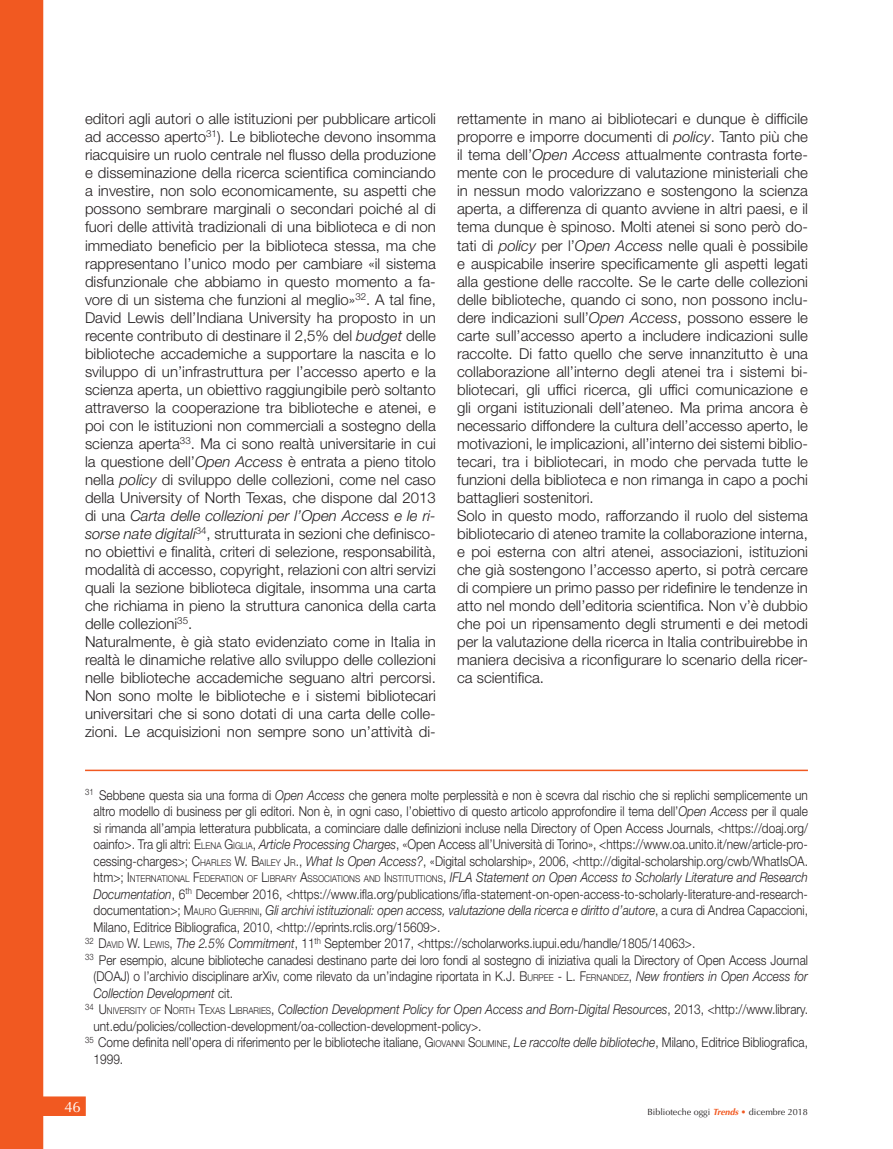
<style>
.page{position:relative;width:893px;height:1149px;background:#fff}
.page>*{position:absolute;margin:0;border:0;box-sizing:border-box;transform-origin:0 0}
.t1{font:300 15px/18px "Helvetica Neue LT Std";color:#231f20}
.t2{font:15px "Optima";color:#fff}
.t3{font:300 13.5px "Helvetica Neue LT Std";color:#231f20;scale:.88 1}
.t4{font:italic 300 13.5px "Helvetica Neue LT Std";color:#231f20;scale:.88 1}
.t5{font:9px "Optima";color:#231f20}
.s1{font-style:italic}
.s2{font-style:inherit}
.s3{font-size:9.45px}
.s4{font-style:normal}
.s5{font-style:normal;font-size:9.45px}
.s6{font-weight:700;font-style:italic;color:#f15921}
.s7{color:#f15921}
</style>
<div class="page">
<svg style="left:43px;top:1096px;width:43px;height:19px"></svg>
<div style="left:0;top:0;width:43px;height:1148px;background:#f15921"></div>
<hr style="left:85px;top:769px;width:723px;height:1px;background:#f15921">
<p class="t1" style="left:85px;top:110px;width:352px">editori agli autori o alle istituzioni per pubblicare articoli ad accesso aperto<sup>31</sup>). Le biblioteche devono insomma riacquisire un ruolo centrale nel flusso della produzione e disseminazione della ricerca scientifica cominciando a investire, non solo economicamente, su aspetti che possono sembrare marginali o secondari poiché al di fuori delle attività tradizionali di una biblioteca e di non immediato beneficio per la biblioteca stessa, ma che rappresentano l’unico modo per cambiare «il sistema disfunzionale che abbiamo in questo momento a fa&shy;vore di un sistema che funzioni al meglio»<sup>32</sup>. A tal fine, David Lewis dell’Indiana University ha proposto in un recente contributo di destinare il 2,5% del <span class="s1">budget</span> delle biblioteche accademiche a supportare la nascita e lo sviluppo di un’infrastruttura per l’accesso aperto e la scienza aperta, un obiettivo raggiungibile però soltanto attraverso la cooperazione tra biblioteche e atenei, e poi con le istituzioni non commerciali a sostegno della scienza aperta<sup>33</sup>. Ma ci sono realtà universitarie in cui la questione dell’<span class="s1">Open Access</span> è entrata a pieno titolo nella <span class="s1">policy</span> di sviluppo delle collezioni, come nel caso della University of North Texas, che dispone dal 2013 di una <span class="s1">Carta delle collezioni per l’Open Access e le ri&shy;sorse nate digitali</span><sup>34</sup>, strutturata in sezioni che definisco&shy;no obiettivi e finalità, criteri di selezione, responsabilità, modalità di accesso, copyright, relazioni con altri servizi quali la sezione biblioteca digitale, insomma una carta che richiama in pieno la struttura canonica della carta delle collezioni<sup>35</sup>.<br>Naturalmente, è già stato evidenziato come in Italia in realtà le dinamiche relative allo sviluppo delle collezioni nelle biblioteche accademiche seguano altri percorsi.<br>Non sono molte le biblioteche e i sistemi bibliotecari universitari che si sono dotati di una carta delle colle&shy;zioni. Le acquisizioni non sempre sono un’attività di-</p>
<p class="t1" style="left:457px;top:110px;width:352px">rettamente in mano ai bibliotecari e dunque è difficile proporre e imporre documenti di <span class="s1">policy</span>. Tanto più che il tema dell’<span class="s1">Open Access</span> attualmente contrasta forte&shy;mente con le procedure di valutazione ministeriali che in nessun modo valorizzano e sostengono la scienza aperta, a differenza di quanto avviene in altri paesi, e il tema dunque è spinoso. Molti atenei si sono però do&shy;tati di <span class="s1">policy</span> per l’<span class="s1">Open Access</span> nelle quali è possibile e auspicabile inserire specificamente gli aspetti legati alla gestione delle raccolte. Se le carte delle collezioni delle biblioteche, quando ci sono, non possono inclu&shy;dere indicazioni sull’<span class="s1">Open Access</span>, possono essere le carte sull’accesso aperto a includere indicazioni sulle raccolte. Di fatto quello che serve innanzitutto è una collaborazione all’interno degli atenei tra i sistemi bi&shy;bliotecari, gli uffici ricerca, gli uffici comunicazione e gli organi istituzionali dell’ateneo. Ma prima ancora è necessario diffondere la cultura dell’accesso aperto, le motivazioni, le implicazioni, all’interno dei sistemi biblio&shy;tecari, tra i bibliotecari, in modo che pervada tutte le funzioni della biblioteca e non rimanga in capo a pochi battaglieri sostenitori.<br>Solo in questo modo, rafforzando il ruolo del sistema bibliotecario di ateneo tramite la collaborazione interna, e poi esterna con altri atenei, associazioni, istituzioni che già sostengono l’accesso aperto, si potrà cercare di compiere un primo passo per ridefinire le tendenze in atto nel mondo dell’editoria scientifica. Non v’è dubbio che poi un ripensamento degli strumenti e dei metodi per la valutazione della ricerca in Italia contribuirebbe in maniera decisiva a riconfigurare lo scenario della ricer&shy;ca scientifica.</p>
<p class="t3" style="left:85px;top:786px;width:823px"><sup>31</sup> Sebbene questa sia una forma di <span class="s1">Open Access</span> che genera molte perplessità e non è scevra dal rischio che si replichi semplicemente un</p>
<p class="t3" style="left:94px;top:802px;width:813px">altro modello di business per gli editori. Non è, in ogni caso, l’obiettivo di questo articolo approfondire il tema dell’<span class="s1">Open Access</span> per il quale</p>
<p class="t3" style="left:94px;top:819px;width:813px">si rimanda all’ampia letteratura pubblicata, a cominciare dalle definizioni incluse nella Directory of Open Access Journals, &lt;https://doaj.org/</p>
<p class="t3" style="left:94px;top:835px;width:813px">oainfo&gt;. Tra gli altri: <span class="s2">E</span><span class="s3">LENA</span> <span class="s2">G</span><span class="s3">IGLIA</span>, <span class="s1">Article Processing Charges</span>, «Open Access all’Università di Torino», &lt;https://www.oa.unito.it/new/article-pro-</p>
<p class="t3" style="left:94px;top:852px;width:813px">cessing-charges&gt;; <span class="s2">C</span><span class="s3">HARLES</span> <span class="s2">W. B</span><span class="s3">AILEY</span> <span class="s2">J</span><span class="s3">R</span>., <span class="s1">What Is Open Access?</span>, «Digital scholarship», 2006, &lt;http://digital-scholarship.org/cwb/WhatIsOA.</p>
<p class="t4" style="left:94px;top:869px;width:813px"><span class="s4">htm&gt;;</span> <span class="s4">I</span> <span class="s5">NTERNATIONAL</span> <span class="s4">F</span><span class="s5">EDERATION OF</span> <span class="s4">L</span><span class="s5">IBRARY</span> <span class="s4">A</span><span class="s5">SSOCIATIONS AND</span> <span class="s4">I</span> <span class="s5">NSTITUTTIONS</span><span class="s4">,</span> IFLA Statement on Open Access to Scholarly Literature and Research</p>
<p class="t3" style="left:94px;top:885px;width:813px"><span class="s1">Documentation</span>, 6<sup>th</sup> December 2016, &lt;https://www.ifla.org/publications/ifla-statement-on-open-access-to-scholarly-literature-and-research-</p>
<p class="t4" style="left:94px;top:902px;width:813px"><span class="s4">documentation&gt;;</span> <span class="s4">M</span> <span class="s5">AURO</span> <span class="s4">G</span><span class="s5">UERR INI</span><span class="s4">,</span> Gli archivi istituzionali: open access, valutazione della ricerca e diritto d’autore<span class="s4">, a cura di Andrea Capaccioni,</span></p>
<p class="t3" style="left:94px;top:918px;width:396px">Milano, Editrice Bibliografica, 2010, &lt;http://eprints.rclis.org/15609&gt;.</p>
<p class="t3" style="left:85px;top:934px;width:695px"><sup>32</sup> <span class="s2">D</span><span class="s3">AVID</span> <span class="s2">W. L</span><span class="s3">EWIS</span>, <span class="s1">The 2.5% Commitment</span>, 11<sup>th</sup> September 2017, &lt;https://scholarworks.iupui.edu/handle/1805/14063&gt;.</p>
<p class="t3" style="left:85px;top:951px;width:823px"><sup>33</sup> Per esempio, alcune biblioteche canadesi destinano parte dei loro fondi al sostegno di iniziativa quali la Directory of Open Access Journal</p>
<p class="t3" style="left:94px;top:967px;width:813px">(DOAJ) o l’archivio disciplinare arXiv, come rilevato da un’indagine riportata in <span class="s2">K.J. B</span> <span class="s3">URPEE</span> <span class="s2">- L. F</span><span class="s3">ERNANDEZ</span>, <span class="s1">New frontiers in Open Access for</span></p>
<p class="t4" style="left:94px;top:984px;width:160px">Collection Development <span class="s4">cit.</span></p>
<p class="t4" style="left:85px;top:1001px;width:823px"><sup>34</sup> <span class="s4">U</span> <span class="s5">NIVERSITY OF</span> <span class="s4">N</span> <span class="s5">ORTH</span> <span class="s4">T</span><span class="s5">EXAS</span> <span class="s4">L</span><span class="s5">IBRAR IES</span><span class="s4">,</span> Collection Development Policy for Open Access and Born-Digital Resources<span class="s4">, 2013, &lt;http://www.library.</span></p>
<p class="t3" style="left:94px;top:1017px;width:442px">unt.edu/policies/collection-development/oa-collection-development-policy&gt;.</p>
<p class="t3" style="left:85px;top:1033px;width:823px"><sup>35</sup> Come definita nell’opera di riferimento per le biblioteche italiane, <span class="s2">G</span><span class="s3">IOVANNI</span> <span class="s2">S</span><span class="s3">OLIMINE</span>, <span class="s1">Le raccolte delle biblioteche</span>, Milano, Editrice Bibliografica,</p>
<p class="t3" style="left:94px;top:1050px;width:35px">1999.</p>
<p class="t2" style="left:65px;top:1097px;width:18px">46</p>
<p class="t5" style="left:647px;top:1106px;width:162px">Biblioteche oggi <span class="s6">Trends</span> <span class="s7">•</span> dicembre 2018</p>
</div>
